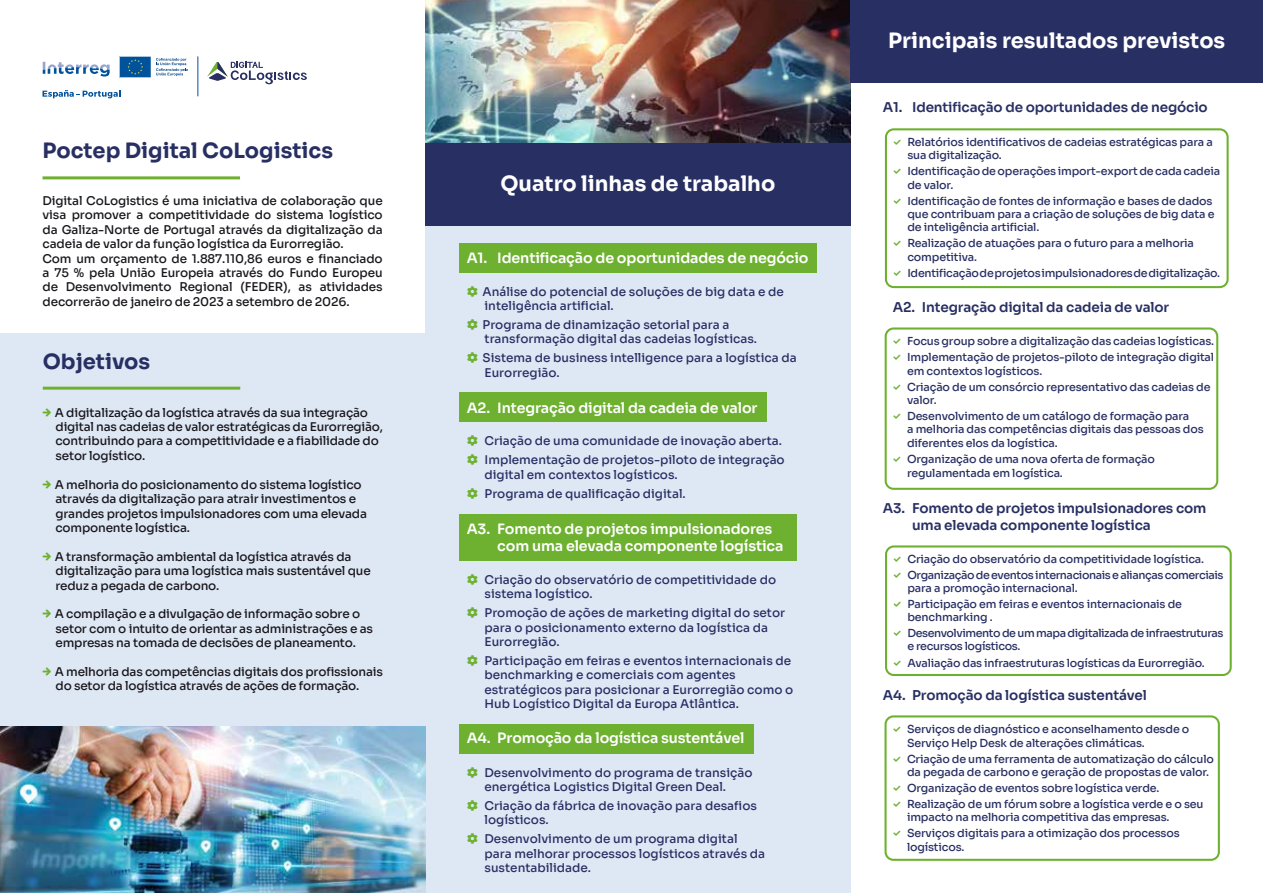
<style>
.page{position:relative;width:1263px;height:893px;background:#fff}
.page>*{position:absolute;margin:0;border:0;box-sizing:border-box;transform-origin:0 0}
.t1{font:700 21px "Sora";color:#fff}
.t2{font:700 21px "Sora";color:#282f63}
.t3{font:600 14.25px/17.1px "Sora";letter-spacing:-.01em;color:#fff}
.t4{font:600 13.5px/16.2px "Sora";letter-spacing:-.01em;color:#282f63}
.t5{font:500 12px/14.4px "Sora";letter-spacing:-.015em;color:#1a171c}
.t6{font:500 12px/14.4px "Sora";color:#282f63}
.t7{font:500 11.1px/13.2px "Sora";letter-spacing:-.015em;color:#282f63}
.t8{font:500 11.1px/16px "Sora";letter-spacing:-.035em;color:#282f63}
.t9{font:500 11.1px/16px "Sora";letter-spacing:-.04em;color:#282f63}
</style>
<div class="page">
<div style="left:425px;top:105px;width:425px;height:788px;background:#dee8f5"></div>
<div style="left:459px;top:243px;width:358px;height:29px;background:#6eb130"></div>
<div style="left:459px;top:393px;width:308px;height:29px;background:#6eb130"></div>
<div style="left:459px;top:514px;width:338px;height:46px;background:#6eb130"></div>
<div style="left:459px;top:724px;width:294px;height:29px;background:#6eb130"></div>
<img style="left:425px;top:0;width:425px;height:143px">
<div style="left:425px;top:143px;width:425px;height:83px;background:#282f63"></div>
<div style="left:850px;top:0;width:413px;height:83px;background:#282f63"></div>
<svg style="left:43px;top:62px;width:67px;height:15px"></svg>
<svg style="left:43px;top:90px;width:78px;height:8px"></svg>
<svg style="left:119px;top:56px;width:69px;height:22px"></svg>
<hr style="left:198px;top:57px;width:1px;height:39px;background:#00519d">
<svg style="left:207px;top:62px;width:100px;height:22px"></svg>
<hr style="left:43px;top:176px;width:197px;height:3px;background:#6eb130">
<img style="left:0;top:726px;width:425px;height:167px">
<div style="left:885px;top:128px;width:344px;height:160px;border:2px solid #6eb130;border-radius:8px"></div>
<div style="left:0;top:333px;width:425px;height:393px;background:#dee8f5"></div>
<hr style="left:43px;top:387px;width:197px;height:3px;background:#6eb130">
<div style="left:885px;top:327px;width:333px;height:163px;border:2px solid #6eb130;border-radius:8px"></div>
<div style="left:885px;top:545px;width:347px;height:131px;border:2px solid #6eb130;border-radius:8px"></div>
<div style="left:884px;top:715px;width:336px;height:146px;border:2px solid #6eb130;border-radius:8px"></div>
<h1 class="t2" style="left:43px;top:133px;width:292px">Poctep Digital CoLogistics</h1>
<p class="t5" style="left:43px;top:192px;width:342px">Digital CoLogistics é uma iniciativa de colaboração que visa promover a competitividade do sistema logístico da Galiza-Norte de Portugal através da digitalização da cadeia de valor da função logística da Eurorregião.<br>Com um orçamento de 1.887.110,86 euros e financiado a 75 % pela União Europeia através do Fundo Europeu de Desenvolvimento Regional (FEDER), as atividades decorrerão de janeiro de 2023 a setembro de 2026.</p>
<h1 class="t2" style="left:43px;top:343px;width:109px">Objetivos</h1>
<p class="t5" style="left:55px;top:404px;width:330px">A digitalização da logística através da sua integração digital nas cadeias de valor estratégicas da Eurorregião, contribuindo para a competitividade e a fiabilidade do setor logístico.</p>
<p class="t5" style="left:55px;top:476px;width:314px">A melhoria do posicionamento do sistema logístico através da digitalização para atrair investimentos e grandes projetos impulsionadores com uma elevada componente logística.</p>
<p class="t5" style="left:55px;top:548px;width:317px">A transformação ambiental da logística através da digitalização para uma logística mais sustentável que reduz a pegada de carbono.</p>
<p class="t5" style="left:55px;top:606px;width:320px">A compilação e a divulgação de informação sobre o setor com o intuito de orientar as administrações e as empresas na tomada de decisões de planeamento.</p>
<p class="t5" style="left:55px;top:663px;width:330px">A melhoria das competências digitais dos profissionais do setor da logística através de ações de formação.</p>
<h1 class="t1" style="left:500px;top:166px;width:276px">Quatro linhas de trabalho</h1>
<p class="t3" style="left:467px;top:248px;width:343px">A1. Identificação de oportunidades de negócio</p>
<p class="t6" style="left:482px;top:283px;width:303px">Análise do potencial de soluções de big data e de inteligência artificial.</p>
<p class="t6" style="left:482px;top:316px;width:276px">Programa de dinamização setorial para a transformação digital das cadeias logísticas.</p>
<p class="t6" style="left:482px;top:350px;width:316px">Sistema de business intelligence para a logística da<br>Eurorregião.</p>
<p class="t3" style="left:467px;top:398px;width:292px">A2. Integração digital da cadeia de valor</p>
<p class="t6" style="left:484px;top:431px;width:302px;line-height:18.9px">Criação de uma comunidade de inovação aberta.<br>Implementação de projetos-piloto de integração</p>
<p class="t6" style="left:484px;top:464px;width:203px;line-height:18.9px">digital em contextos logísticos.<br>Programa de qualificação digital.</p>
<p class="t3" style="left:497px;top:519px;width:288px;text-indent:-31px">A3. Fomento de projetos impulsionadores com uma elevada componente logística</p>
<p class="t6" style="left:484px;top:571px;width:293px">Criação do observatório de competitividade do sistema logístico.</p>
<p class="t6" style="left:484px;top:604px;width:302px">Promoção de ações de marketing digital do setor para o posicionamento externo da logística da<br>Eurorregião.</p>
<p class="t6" style="left:484px;top:652px;width:310px">Participação em feiras e eventos internacionais de benchmarking e comerciais com agentes estratégicos para posicionar a Eurorregião como o Hub Logístico Digital da Europa Atlântica.</p>
<p class="t3" style="left:467px;top:728px;width:279px">A4. Promoção da logística sustentável</p>
<p class="t6" style="left:484px;top:764px;width:270px">Desenvolvimento do programa de transição energética Logistics Digital Green Deal.</p>
<p class="t6" style="left:484px;top:797px;width:274px">Criação da fábrica de inovação para desafios logísticos.</p>
<p class="t6" style="left:484px;top:831px;width:282px">Desenvolvimento de um programa digital para melhorar processos logísticos através da sustentabilidade.</p>
<h1 class="t1" style="left:888px;top:23px;width:339px">Principais resultados previstos</h1>
<p class="t4" style="left:883px;top:98px;width:326px">A1. Identificação de oportunidades de negócio</p>
<p class="t7" style="left:907px;top:135px;width:307px">Relatórios identificativos de cadeias estratégicas para a sua digitalização.</p>
<p class="t7" style="left:907px;top:164px;width:314px">Identificação de operações import-export de cada cadeia de valor.</p>
<p class="t7" style="left:907px;top:193px;width:309px">Identificação de fontes de informação e bases de dados que contribuam para a criação de soluções de big data e de inteligência artificial.</p>
<p class="t7" style="left:907px;top:236px;width:288px">Realização de atuações para o futuro para a melhoria competitiva.</p>
<p class="t7" style="left:907px;top:265px;width:314px">Identificação de projetos impulsionadores de digitalização.</p>
<p class="t4" style="left:893px;top:297px;width:278px">A2. Integração digital da cadeia de valor</p>
<p class="t7" style="left:907px;top:332px;width:308px;line-height:16px">Focus group sobre a digitalização das cadeias logísticas.<br>Implementação de projetos-piloto de integração digital</p>
<p class="t7" style="left:907px;top:362px;width:305px;line-height:16px">em contextos logísticos.<br>Criação de um consórcio representativo das cadeias de</p>
<p class="t7" style="left:907px;top:391px;width:284px;line-height:16px">valor.<br>Desenvolvimento de um catálogo de formação para</p>
<p class="t7" style="left:907px;top:422px;width:298px">a melhoria das competências digitais das pessoas dos diferentes elos da logística.</p>
<p class="t7" style="left:907px;top:450px;width:249px;line-height:14.7px">Organização de uma nova oferta de formação regulamentada em logística.</p>
<p class="t4" style="left:912px;top:499px;width:296px;text-indent:-29px">A3. Fomento de projetos impulsionadores com uma elevada componente logística</p>
<p class="t8" style="left:907px;top:550px;width:318px">Criação do observatório da competitividade logística.<br>Organização de eventos internacionais e alianças comerciais</p>
<p class="t7" style="left:907px;top:579px;width:276px;line-height:16px">para a promoção internacional.<br>Participação em feiras e eventos internacionais de</p>
<p class="t9" style="left:907px;top:608px;width:318px">benchmarking .<br>Desenvolvimento de um mapa digitalizada de infraestruturas</p>
<p class="t7" style="left:907px;top:637px;width:299px;line-height:16px">e recursos logísticos.<br>Avaliação das infraestruturas logísticas da Eurorregião.</p>
<p class="t4" style="left:883px;top:685px;width:265px">A4. Promoção da logística sustentável</p>
<p class="t7" style="left:907px;top:722px;width:284px">Serviços de diagnóstico e aconselhamento desde o<br>Serviço Help Desk de alterações climáticas.</p>
<p class="t7" style="left:907px;top:751px;width:308px">Criação de uma ferramenta de automatização do cálculo da pegada de carbono e geração de propostas de valor.</p>
<p class="t7" style="left:907px;top:779px;width:298px;line-height:16px">Organização de eventos sobre logística verde.<br>Realização de um fórum sobre a logística verde e o seu</p>
<p class="t7" style="left:907px;top:808px;width:274px;line-height:16px">impacto na melhoria competitiva das empresas.<br>Serviços digitais para a otimização dos processos</p>
<p class="t7" style="left:907px;top:839px;width:59px">logísticos.</p>
</div>
